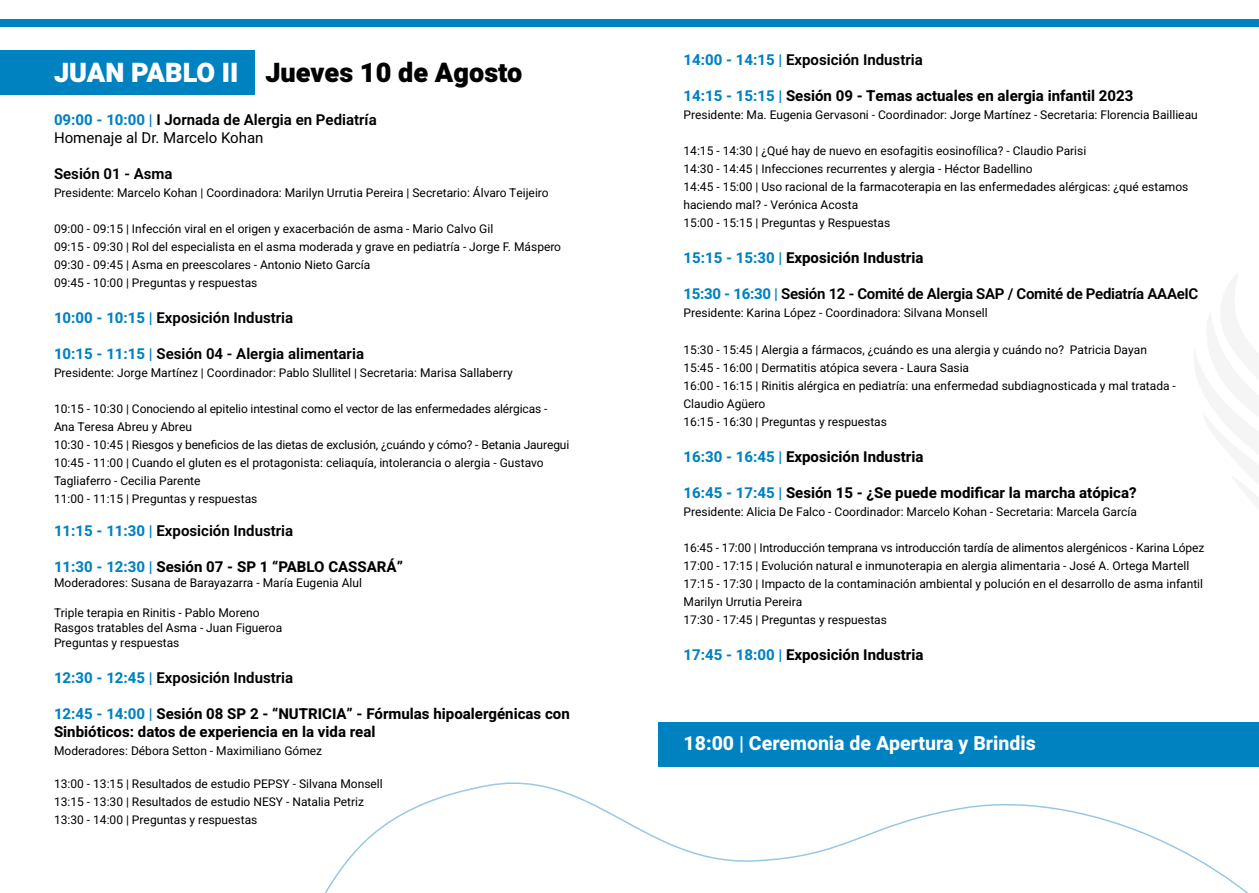
<style>
.page{position:relative;width:1259px;height:893px;background:#fff}
.page>*{position:absolute;margin:0;border:0;box-sizing:border-box;transform-origin:0 0}
.t1{font:900 27px "Heebo";color:#020203}
.t2{font:800 19.5px "Heebo";color:#fff}
.t3{font:700 15px/18px "Heebo";color:#000}
.t4{font:600 15px/18px "Heebo";color:#000}
.t5{font:600 15px "Heebo";letter-spacing:-.02em;color:#000}
.t6{font:12px/18px "Heebo";color:#000}
.s1{color:#fff}
.s2{font-weight:700;color:#0082c1}
.s3{font-weight:400}
.s4{color:#0082c1}
</style>
<div class="page">
<div style="left:659px;top:722px;width:600px;height:44px;background:#0082c1"></div>
<div style="left:1px;top:19px;width:1258px;height:7px;background:#0082c1"></div>
<div style="left:0;top:50px;width:255px;height:45px;background:#0082c1"></div>
<svg style="left:325px;top:782px;width:923px;height:111px"></svg>
<h1 class="t1" style="left:54px;top:54px;width:470px"><span class="s1">JUAN PABLO II</span> Jueves 10 de Agosto</h1>
<p class="t4" style="left:54px;top:110px;width:324px"><span class="s2">09:00 - 10:00 |</span> I Jornada de Alergia en Pediatría<br><span class="s3">Homenaje al Dr. Marcelo Kohan</span></p>
<p class="t4" style="left:54px;top:164px;width:120px">Sesión 01 - Asma</p>
<p class="t6" style="left:54px;top:183px;width:496px">Presidente: Marcelo Kohan | Coordinadora: Marilyn Urrutia Pereira | Secretario: Álvaro Teijeiro</p>
<p class="t6" style="left:54px;top:219px;width:508px">09:00 - 09:15 | Infección viral en el origen y exacerbación de asma - Mario Calvo Gil<br>09:15 - 09:30 | Rol del especialista en el asma moderada y grave en pediatría - Jorge F. Máspero 09:30 - 09:45 | Asma en preescolares - Antonio Nieto García<br>09:45 - 10:00 | Preguntas y respuestas</p>
<p class="t4" style="left:54px;top:308px;width:241px"><span class="s2">10:00 - 10:15 |</span> Exposición Industria</p>
<p class="t4" style="left:54px;top:344px;width:311px"><span class="s2">10:15 - 11:15 |</span> Sesión 04 - Alergia alimentaria</p>
<p class="t6" style="left:54px;top:363px;width:460px">Presidente: Jorge Martínez | Coordinador: Pablo Slullitel | Secretaria: Marisa Sallaberry</p>
<p class="t6" style="left:54px;top:399px;width:517px">10:15 - 10:30 | Conociendo al epitelio intestinal como el vector de las enfermedades alérgicas - Ana Teresa Abreu y Abreu<br>10:30 - 10:45 | Riesgos y beneficios de las dietas de exclusión, ¿cuándo y cómo? - Betania Jauregui 10:45 - 11:00 | Cuando el gluten es el protagonista: celiaquía, intolerancia o alergia - Gustavo Tagliaferro - Cecilia Parente<br>11:00 - 11:15 | Preguntas y respuestas</p>
<p class="t4" style="left:54px;top:521px;width:241px"><span class="s2">11:15 - 11:30 |</span> Exposición Industria</p>
<p class="t3" style="left:54px;top:557px;width:350px"><span class="s4">11:30 - 12:30 |</span> Sesión 07 - SP 1 “PABLO CASSARÁ”</p>
<p class="t6" style="left:54px;top:573px;width:309px">Moderadores: Susana de Barayazarra - María Eugenia Alul</p>
<p class="t6" style="left:54px;top:605px;width:230px;line-height:15px">Triple terapia en Rinitis - Pablo Moreno<br>Rasgos tratables del Asma - Juan Figueroa<br>Preguntas y respuestas</p>
<p class="t4" style="left:54px;top:668px;width:241px"><span class="s2">12:30 - 12:45 |</span> Exposición Industria</p>
<p class="t3" style="left:54px;top:704px;width:517px"><span class="s4">12:45 - 14:00 |</span> Sesión 08 SP 2 - “NUTRICIA” - Fórmulas hipoalergénicas con<br>Sinbióticos: datos de experiencia en la vida real</p>
<p class="t6" style="left:54px;top:741px;width:270px">Moderadores: Débora Setton - Maximiliano Gómez</p>
<p class="t6" style="left:54px;top:774px;width:330px">13:00 - 13:15 | Resultados de estudio PEPSY - Silvana Monsell<br>13:15 - 13:30 | Resultados de estudio NESY - Natalia Petriz<br>13:30 - 14:00 | Preguntas y respuestas</p>
<p class="t4" style="left:683px;top:51px;width:241px"><span class="s2">14:00 - 14:15 |</span> Exposición Industria</p>
<p class="t3" style="left:683px;top:87px;width:451px"><span class="s4">14:15 - 15:15 |</span> Sesión 09 - Temas actuales en alergia infantil 2023</p>
<p class="t6" style="left:683px;top:106px;width:516px">Presidente: Ma. Eugenia Gervasoni - Coordinador: Jorge Martínez - Secretaria: Florencia Baillieau</p>
<p class="t6" style="left:683px;top:142px;width:506px">14:15 - 14:30 | ¿Qué hay de nuevo en esofagitis eosinofílica? - Claudio Parisi<br>14:30 - 14:45 | Infecciones recurrentes y alergia - Héctor Badellino<br>14:45 - 15:00 | Uso racional de la farmacoterapia en las enfermedades alérgicas: ¿qué estamos haciendo mal? - Verónica Acosta<br>15:00 - 15:15 | Preguntas y Respuestas</p>
<p class="t3" style="left:683px;top:249px;width:241px"><span class="s4">15:15 - 15:30 |</span> Exposición Industria</p>
<p class="t5" style="left:683px;top:284px;width:516px"><span class="s2">15:30 - 16:30 |</span> Sesión 12 - Comité de Alergia SAP / Comité de Pediatría AAAeIC</p>
<p class="t6" style="left:683px;top:304px;width:305px">Presidente: Karina López - Coordinadora: Silvana Monsell</p>
<p class="t6" style="left:683px;top:340px;width:494px">15:30 - 15:45 | Alergia a fármacos, ¿cuándo es una alergia y cuándo no? Patricia Dayan 15:45 - 16:00 | Dermatitis atópica severa - Laura Sasia<br>16:00 - 16:15 | Rinitis alérgica en pediatría: una enfermedad subdiagnosticada y mal tratada - Claudio Agüero<br>16:15 - 16:30 | Preguntas y respuestas</p>
<p class="t3" style="left:683px;top:447px;width:241px"><span class="s4">16:30 - 16:45 |</span> Exposición Industria</p>
<p class="t3" style="left:683px;top:483px;width:455px"><span class="s4">16:45 - 17:45 |</span> Sesión 15 - ¿Se puede modificar la marcha atópica?</p>
<p class="t6" style="left:683px;top:502px;width:455px">Presidente: Alicia De Falco - Coordinador: Marcelo Kohan - Secretaria: Marcela García</p>
<p class="t6" style="left:683px;top:538px;width:522px">16:45 - 17:00 | Introducción temprana vs introducción tardía de alimentos alergénicos - Karina López 17:00 - 17:15 | Evolución natural e inmunoterapia en alergia alimentaria - José A. Ortega Martell 17:15 - 17:30 | Impacto de la contaminación ambiental y polución en el desarrollo de asma infantil Marilyn Urrutia Pereira<br>17:30 - 17:45 | Preguntas y respuestas</p>
<p class="t3" style="left:683px;top:645px;width:241px"><span class="s4">17:45 - 18:00 |</span> Exposición Industria</p>
<h2 class="t2" style="left:683px;top:729px;width:354px">18:00 | Ceremonia de Apertura y Brindis</h2>
</div>
